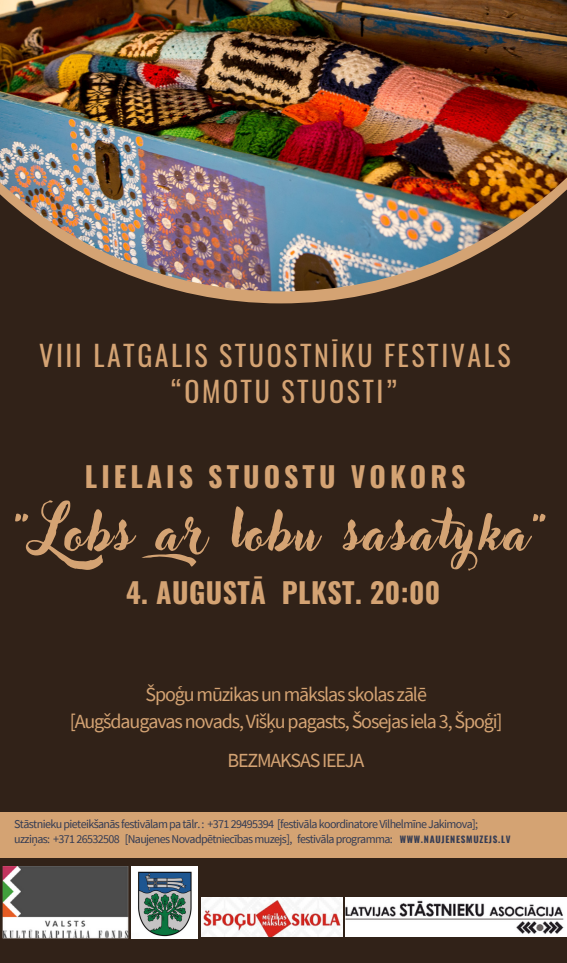
<style>
.page{position:relative;width:567px;height:963px;background:#312218}
.page>*{position:absolute;margin:0;border:0;box-sizing:border-box;transform-origin:0 0}
.t1{font:53.6px "Adlery Pro Swash";letter-spacing:.045em;color:#d4a373}
.t2{font:28px "Oswald";letter-spacing:.09em;color:#d4a373}
.t3{font:700 28px "Oswald";letter-spacing:.015em;color:#d4a373}
.t4{font:700 28px "Oswald";letter-spacing:.145em;color:#d4a373}
.t5{font:20px "Source Sans Pro";letter-spacing:-.055em;color:#d4a373}
.t6{font:12px "Source Sans Pro";letter-spacing:-.05em;color:#343c54}
.t7{font:700 9.2px "Oswald";letter-spacing:.08em;color:#343c54}
</style>
<div class="page">
<svg style="left:180px;top:291px;width:202px;height:12px;fill:#d4a373"></svg>
<img style="left:0;top:0;width:567px;height:291px">
<div style="left:0;top:813px;width:567px;height:45px;background:#d4a373"></div>
<img style="left:2px;top:866px;width:127px;height:73px">
<img style="left:345px;top:898px;width:222px;height:39px">
<img style="left:132px;top:866px;width:66px;height:73px">
<img style="left:202px;top:898px;width:141px;height:39px">
<p class="t2" style="left:39px;top:334px;width:473px">VIII LATGALIS STUOSTNĪKU FESTIVALS</p>
<p class="t2" style="left:171px;top:370px;width:227px">“OMOTU STUOSTI”</p>
<p class="t4" style="left:85px;top:454px;width:382px">LIELAIS STUOSTU VOKORS</p>
<p class="t1" style="left:13px;top:506px;width:540px">“Lobs arlobu sasatyka"</p>
<p class="t3" style="left:126px;top:570px;width:316px">4. AUGUSTĀ PLKST. 20:00</p>
<p class="t5" style="left:146px;top:682px;width:283px">Špoģumūzikasunmākslasskolaszālē</p>
<p class="t5" style="left:70px;top:708px;width:434px">[Augšdaugavasnovads,Višķupagasts,Šosejasiela3,Špoģi]</p>
<p class="t5" style="left:227px;top:748px;width:138px">BEZMAKSASIEEJA</p>
<p class="t6" style="left:14px;top:816px;width:466px">Stāstniekupieteikšanāsfestivālampatālr.: +37129495394 [festivālakoordinatoreVilhelmīneJakimova];</p>
<p class="t6" style="left:14px;top:831px;width:380px">uzziņas: +37126532508 [NaujenesNovadpētniecībasmuzejs], festivālaprogramma:</p>
<p class="t7" style="left:400px;top:832px;width:113px">WWW.NAUJENESMUZEJS.LV</p>
</div>
